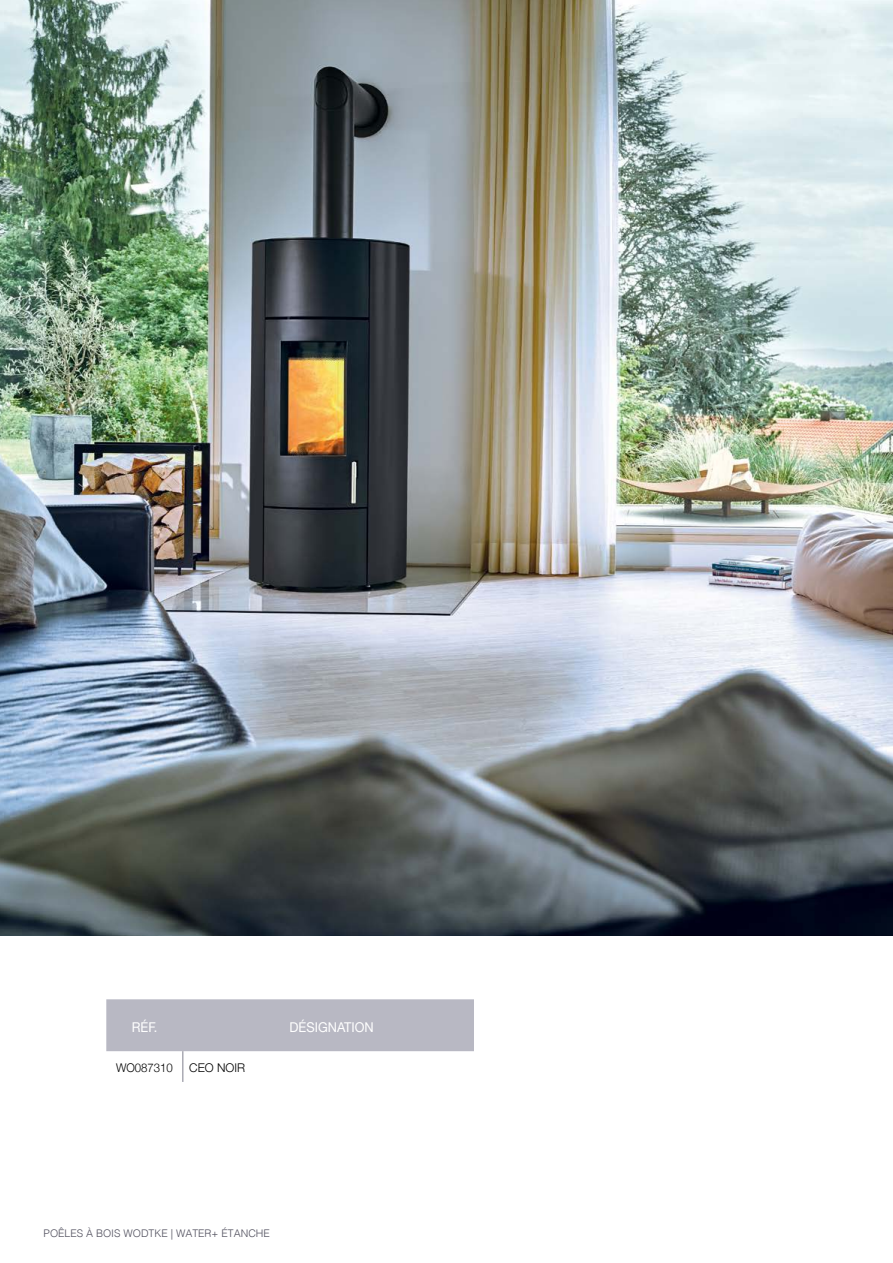
<style>
.page{position:relative;width:893px;height:1263px;background:#fff}
.page>*{position:absolute;margin:0;border:0;box-sizing:border-box;transform-origin:0 0}
.t1{font:13.5px "Helvetica Neue";color:#fff;scale:.95 1}
.t2{font:300 12px "Helvetica Neue";color:#000;scale:.95 1}
.t3{font:300 12px "Helvetica Neue";color:#000}
.t4{font:300 10.5px "Helvetica";color:#4f4e5c}
</style>
<div class="page">
<img style="left:0;top:0;width:893px;height:935px">
<div style="left:106px;top:999px;width:368px;height:52px;background:#b8b8c3"></div>
<hr style="left:182px;top:1051px;width:1px;height:31px;background:#80808e">
<p class="t1" style="left:132px;top:1017px;width:28px">RÉF.</p>
<p class="t1" style="left:289px;top:1017px;width:90px">DÉSIGNATION</p>
<p class="t2" style="left:116px;top:1058px;width:61px">WO087310</p>
<p class="t3" style="left:189px;top:1058px;width:57px">CEO NOIR</p>
<p class="t4" style="left:44px;top:1224px;width:228px">POÊLES À BOIS WODTKE | WATER+ ÉTANCHE</p>
</div>
